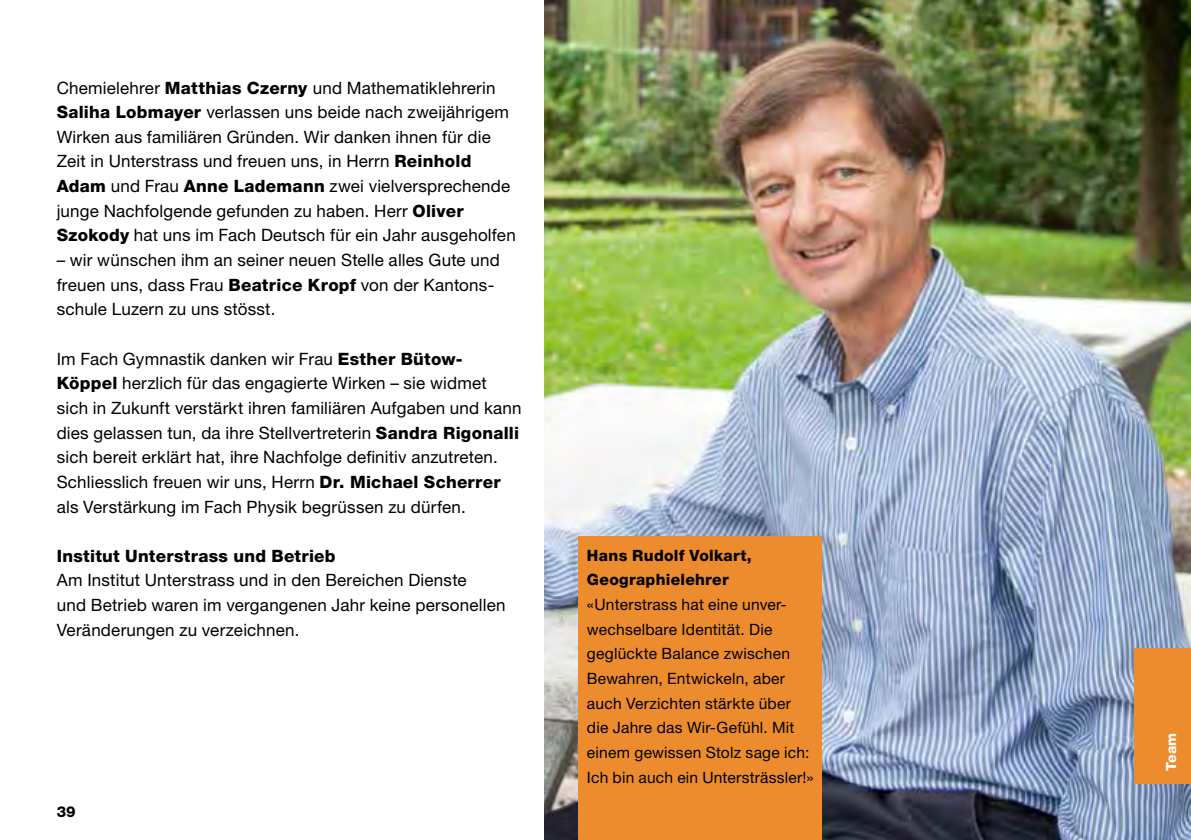
<style>
.page{position:relative;width:1191px;height:840px;background:#fff}
.page>*{position:absolute;margin:0;border:0;box-sizing:border-box;transform-origin:0 0}
.t1{font:17px/24.6px "Helvetica Neue LT Std";letter-spacing:.01em;color:#000}
.t2{font:800 17px "Helvetica Neue LT Std";letter-spacing:.015em;color:#000}
.t3{font:15.6px/24.6px "Helvetica Neue LT Std";letter-spacing:.015em;color:#000}
.t4{font:800 15.6px/24.6px "Helvetica Neue LT Std";letter-spacing:.02em;color:#000}
.t5{font:800 15px "Helvetica Neue LT Std";color:#000}
.t6{font:800 14px "Helvetica Neue LT Std";color:#fff}
.s1{font-weight:800}
</style>
<div class="page">
<img style="left:544px;top:0;width:647px;height:839px">
<div style="left:578px;top:536px;width:244px;height:303px;background:#ec8c2e"></div>
<div style="left:1134px;top:647px;width:57px;height:135px;background:#ec8c2e"></div>
<p class="t1" style="left:57px;top:75px;width:460px">Chemielehrer <span class="s1">Matthias Czerny</span> und Mathematiklehrerin <span class="s1">Saliha Lobmayer</span> verlassen uns beide nach zweijährigem Wirken aus familiären Gründen. Wir danken ihnen für die Zeit in Unterstrass und freuen uns, in Herrn <span class="s1">Reinhold Adam</span> und Frau <span class="s1">Anne Lademann</span> zwei vielversprechende junge Nachfolgende gefunden zu haben. Herr <span class="s1">Oliver Szokody</span> hat uns im Fach Deutsch für ein Jahr ausgeholfen</p>
<p class="t1" style="left:57px;top:247px;width:444px">– wir wünschen ihm an seiner neuen Stelle alles Gute und freuen uns, dass Frau <span class="s1">Beatrice Kropf</span> von der Kantons&shy;schule Luzern zu uns stösst.</p>
<p class="t1" style="left:57px;top:346px;width:466px">Im Fach Gymnastik danken wir Frau <span class="s1">Esther Bütow-Köppel</span> herzlich für das engagierte Wirken – sie widmet sich in Zukunft verstärkt ihren familiären Aufgaben und kann dies gelassen tun, da ihre Stellvertreterin <span class="s1">Sandra Rigonalli </span>sich bereit erklärt hat, ihre Nachfolge definitiv anzutreten.<br>Schliesslich freuen wir uns, Herrn <span class="s1">Dr. Michael Scherrer </span>als Verstärkung im Fach Physik begrüssen zu dürfen.</p>
<p class="t2" style="left:57px;top:545px;width:280px">Institut Unterstrass und Betrieb</p>
<p class="t1" style="left:57px;top:567px;width:450px">Am Institut Unterstrass und in den Bereichen Dienste<br>und Betrieb waren im vergangenen Jahr keine personellen<br>Veränderungen zu verzeichnen.</p>
<p class="t5" style="left:57px;top:801px;width:20px">39</p>
<p class="t4" style="left:587px;top:542px;width:166px">Hans Rudolf Volkart,<br>Geographielehrer</p>
<p class="t3" style="left:587px;top:591px;width:228px">«Unterstrass hat eine unver&shy;wechselbare Identität. Die geglückte Balance zwischen<br>Bewahren, Entwickeln, aber auch Verzichten stärkte über die Jahre das Wir-Gefühl. Mit einem gewissen Stolz sage ich:<br>Ich bin auch ein Untersträssler!»</p>
<p class="t6" style="left:1162px;top:770px;width:40px;rotate:-90deg">Team</p>
</div>
